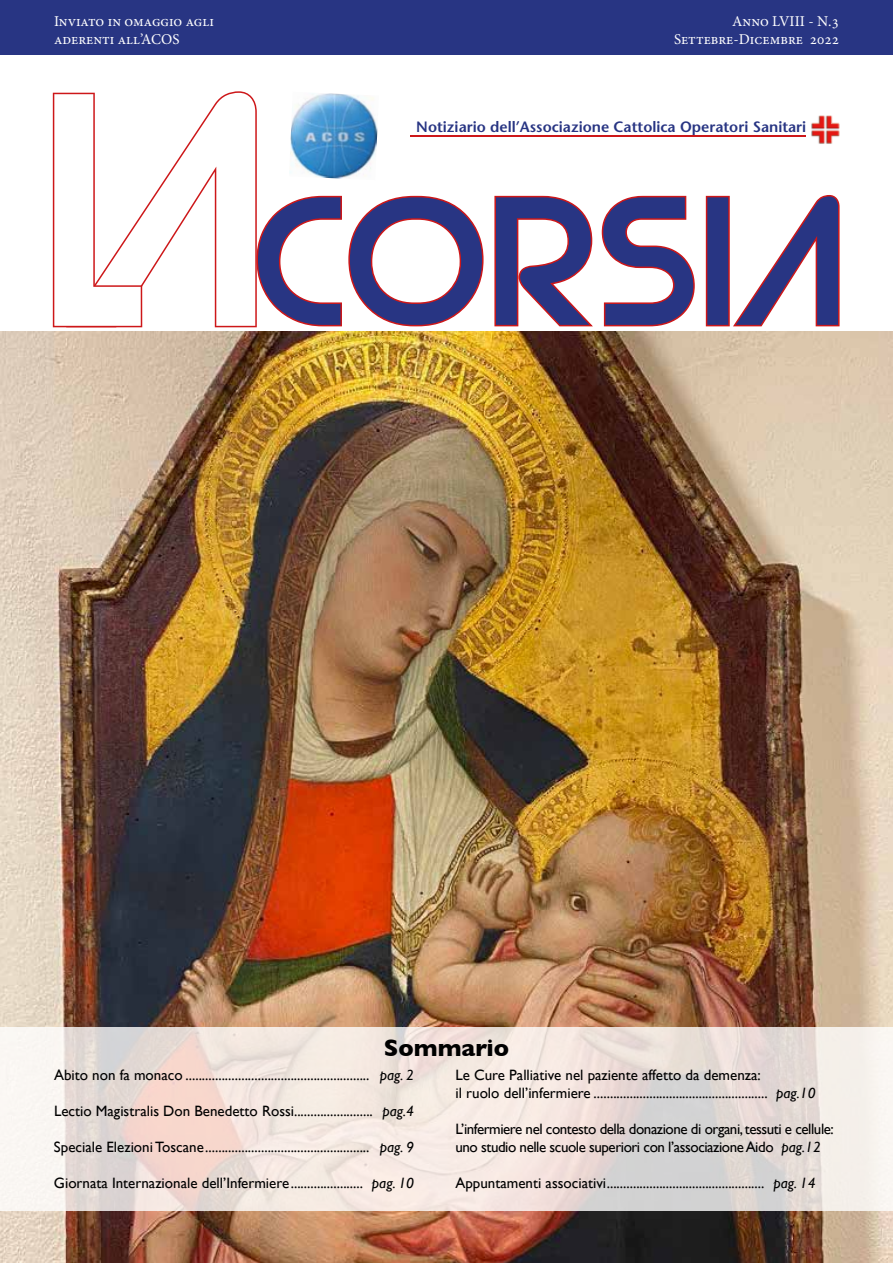
<style>
.page{position:relative;width:893px;height:1263px;background:#fff}
.page>*{position:absolute;margin:0;border:0;box-sizing:border-box;transform-origin:0 0}
.t1{font:700 24px "Gill Sans";color:#000}
.t2{font:15px/18px "Gill Sans";color:#000}
.t3{font:15px/18px "Gill Sans";letter-spacing:-.03em;color:#000}
.t4{font:15px/18px "Minion Pro";color:#fff;text-align:right}
.t5{font:600 15px "Stone Sans";color:#283583}
.s1{font-style:italic}
</style>
<div class="page">
<img style="left:0;top:332px;width:893px;height:931px">
<svg style="left:0;top:1028px;width:893px;height:183px;background:#ede2dd"></svg>
<div style="left:0;top:0;width:893px;height:54px;background:#283583"></div>
<img style="left:811px;top:116px;width:29px;height:28px">
<svg style="left:348px;top:196px;width:136px;height:130px"></svg>
<svg style="left:494px;top:196px;width:99px;height:130px"></svg>
<svg style="left:602px;top:196px;width:93px;height:130px"></svg>
<svg style="left:706px;top:195px;width:134px;height:131px"></svg>
<hr style="left:410px;top:136px;width:396px;height:1px;background:#cd1719">
<svg style="left:53px;top:91px;width:289px;height:236px"></svg>
<img style="left:289px;top:92px;width:89px;height:88px">
<p class="t4" style="left:54px;top:12px;width:161px;text-align:left">Inviato in omaggio agli aderenti all’ACOS</p>
<p class="t4" style="left:674px;top:12px;width:166px">Anno LVIII - N.3<br>Settebre-Dicembre 2022</p>
<p class="t5" style="left:416px;top:118px;width:391px">Notiziario dell’Associazione Cattolica Operatori Sanitari</p>
<h1 class="t1" style="left:384px;top:1029px;width:127px">Sommario</h1>
<p class="t2" style="left:54px;top:1066px;width:362px">Abito non fa monaco ........................................................ <span class="s1">pag. 2</span></p>
<p class="t2" style="left:54px;top:1102px;width:361px">Lectio Magistralis Don Benedetto Rossi........................ <span class="s1">pag.4</span></p>
<p class="t2" style="left:54px;top:1138px;width:362px">Speciale Elezioni Toscane.................................................. <span class="s1">pag. 9</span></p>
<p class="t2" style="left:54px;top:1174px;width:362px">Giornata Internazionale dell’Infermiere...................... <span class="s1">pag. 10</span></p>
<p class="t2" style="left:455px;top:1066px;width:362px">Le Cure Palliative nel paziente affetto da demenza:<br>il ruolo dell’infermiere ..................................................... <span class="s1">pag.10</span></p>
<p class="t3" style="left:455px;top:1120px;width:380px">L’infermiere nel contesto della donazione di organi, tessuti e cellule: uno studio nelle scuole superiori con l’associazione Aido <span class="s1">pag.12</span></p>
<p class="t2" style="left:455px;top:1174px;width:362px">Appuntamenti associativi................................................ <span class="s1">pag. 14</span></p>
</div>
